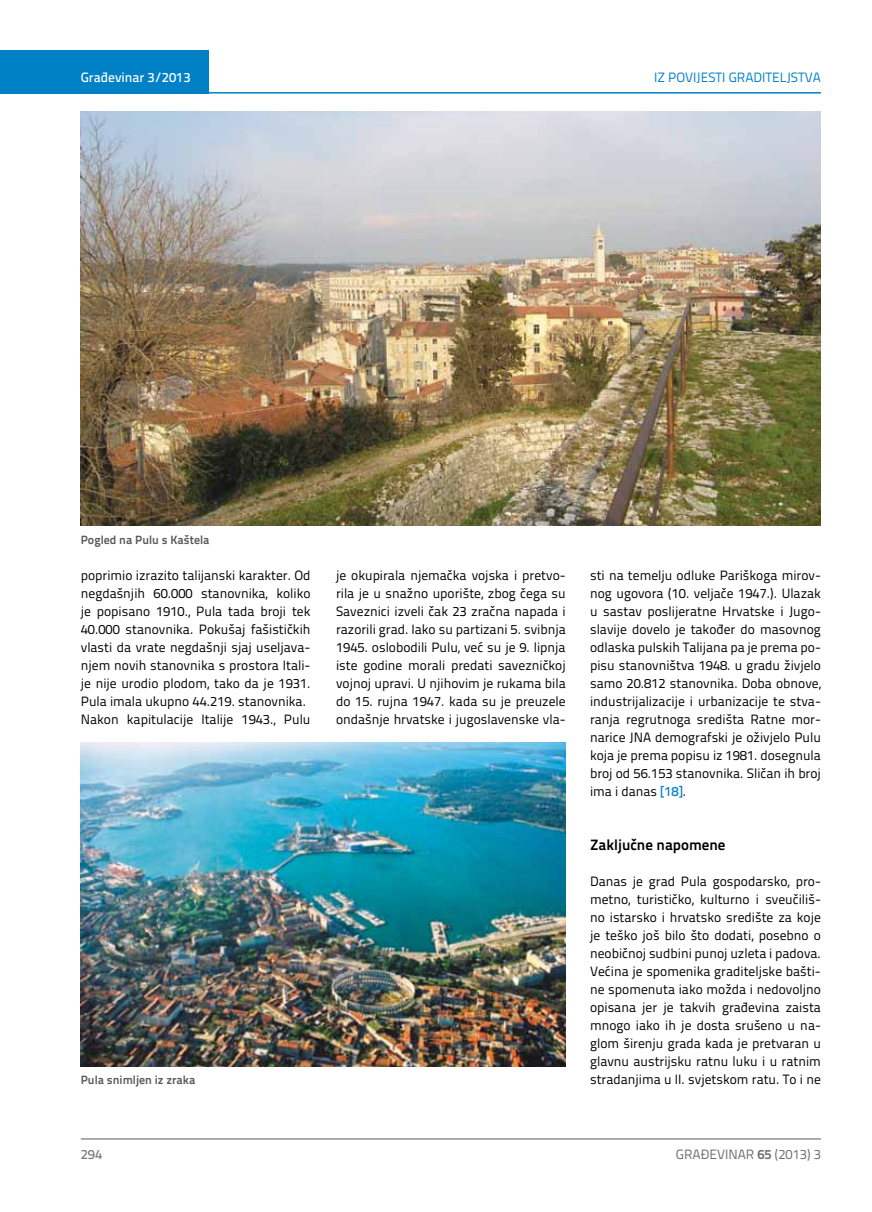
<style>
.page{position:relative;width:872px;height:1212px;background:#fff}
.page>*{position:absolute;margin:0;border:0;box-sizing:border-box;transform-origin:0 0}
.t1{font:700 15px "Titillium Text 22 L";color:#000}
.t2{font:13.5px/18px "Titillium Text 22 L";color:#000;text-align:justify}
.t3{font:13.5px "Titillium Text 22 L";color:#0081c6}
.t4{font:13.5px "Titillium Text 22 L";color:#6d6e71}
.t5{font:500 13.5px "Titillium Text 22 L";color:#fff}
.t6{font:500 13.5px "Titillium Text 22 L";color:#797a7d}
.t7{font:700 12px "Titillium Text 22 L";color:#58595b}
.s1{font-weight:500;color:#0081c6}
.s2{font-weight:700}
</style>
<div class="page">
<hr style="left:81px;top:1139px;width:740px;height:1px;background:#58595b">
<div style="left:0;top:50px;width:208px;height:44px;background:#0081c6"></div>
<hr style="left:0;top:92px;width:821px;height:2px;background:#0081c6">
<img style="left:81px;top:742px;width:485px;height:324px">
<img style="left:81px;top:112px;width:740px;height:414px">
<p class="t5" style="left:81px;top:67px;width:111px">Građevinar 3/2013</p>
<p class="t3" style="left:654px;top:68px;width:168px">IZ POVIJESTI GRADITELJSTVA</p>
<p class="t7" style="left:81px;top:530px;width:130px">Pogled na Pulu s Kaštela</p>
<p class="t2" style="left:81px;top:565px;width:231px;text-align:left">poprimio izrazito talijanski karakter. Od negdašnjih 60.000 stanovnika, koliko je popisano 1910., Pula tada broji tek 40.000 stanovnika. Pokušaj fašističkih vlasti da vrate negdašnji sjaj useljava&shy;njem novih stanovnika s prostora Itali&shy;je nije urodio plodom, tako da je 1931.<br>Pula imala ukupno 44.219. stanovnika.<br>Nakon kapitulacije Italije 1943., Pulu</p>
<p class="t2" style="left:336px;top:565px;width:231px">je okupirala njemačka vojska i pretvo&shy;rila je u snažno uporište, zbog čega su Saveznici izveli čak 23 zračna napada i razorili grad. Iako su partizani 5. svibnja 1945. oslobodili Pulu, već su je 9. lipnja iste godine morali predati savezničkoj vojnoj upravi. U njihovim je rukama bila do 15. rujna 1947. kada su je preuzele ondašnje hrvatske i jugoslavenske vla-</p>
<p class="t2" style="left:590px;top:565px;width:232px">sti na temelju odluke Pariškoga mirov&shy;nog ugovora (10. veljače 1947.). Ulazak u sastav poslijeratne Hrvatske i Jugo&shy;slavije dovelo je također do masovnog odlaska pulskih Talijana pa je prema po&shy;pisu stanovništva 1948. u gradu živjelo samo 20.812 stanovnika. Doba obnove, industrijalizacije i urbanizacije te stva&shy;ranja regrutnoga središta Ratne mor&shy;narice JNA demografski je oživjelo Pulu koja je prema popisu iz 1981. dosegnula broj od 56.153 stanovnika. Sličan ih broj ima i danas <span class="s1">[18]</span>.</p>
<p class="t7" style="left:81px;top:1071px;width:116px">Pula snimljen iz zraka</p>
<p class="t1" style="left:590px;top:833px;width:137px">Zaključne napomene</p>
<p class="t2" style="left:590px;top:872px;width:232px">Danas je grad Pula gospodarsko, pro&shy;metno, turističko, kulturno i sveučiliš&shy;no istarsko i hrvatsko središte za koje je teško još bilo što dodati, posebno o neobičnoj sudbini punoj uzleta i padova.<br>Većina je spomenika graditeljske bašti&shy;ne spomenuta iako možda i nedovoljno opisana jer je takvih građevina zaista mnogo iako ih je dosta srušeno u na&shy;glom širenju grada kada je pretvaran u glavnu austrijsku ratnu luku i u ratnim stradanjima u II. svjetskom ratu. To i ne</p>
<p class="t6" style="left:81px;top:1144px;width:23px">294</p>
<p class="t4" style="left:676px;top:1144px;width:146px">GRAĐEVINAR <span class="s2">65</span> (2013) 3</p>
</div>
